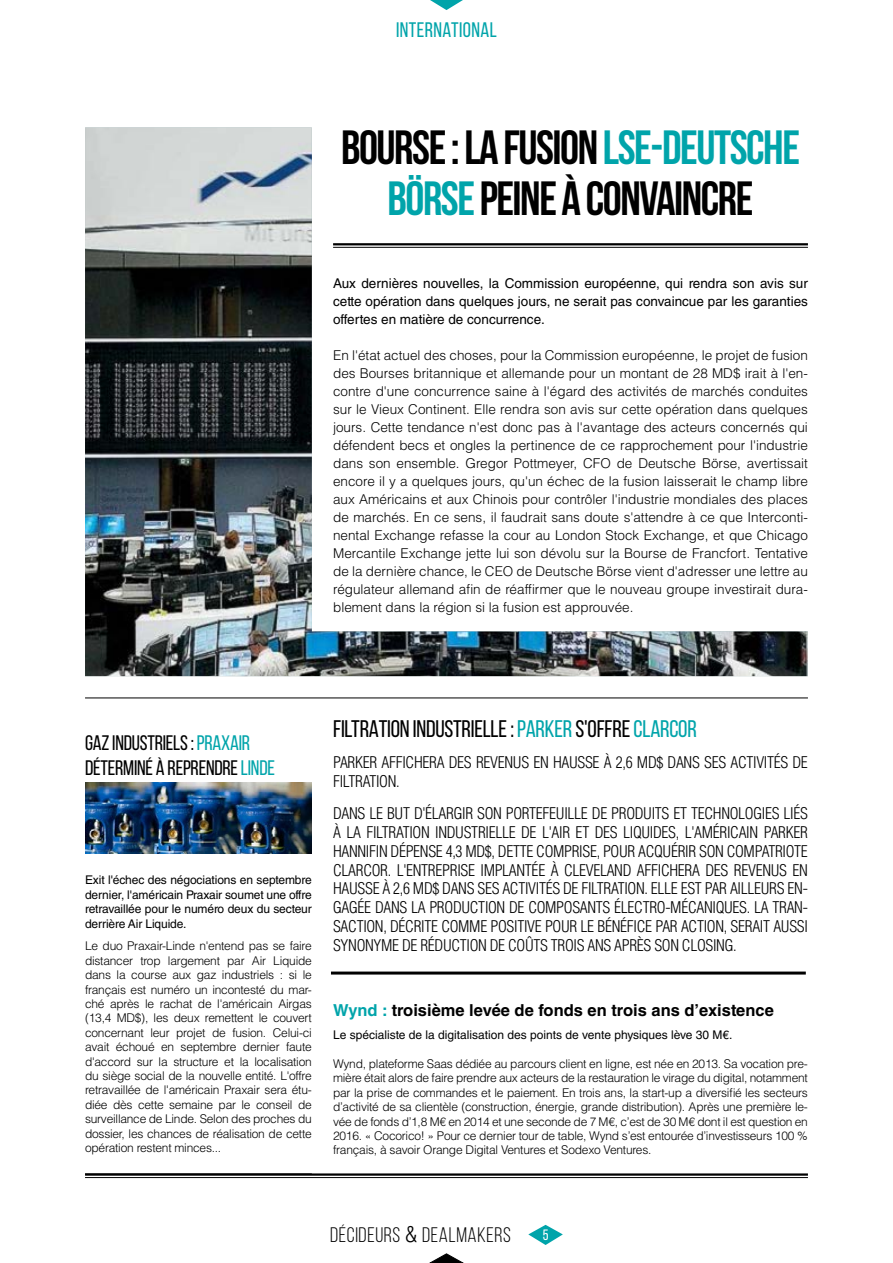
<style>
.page{position:relative;width:893px;height:1263px;background:#fff}
.page>*{position:absolute;margin:0;border:0;box-sizing:border-box;transform-origin:0 0}
.t1{font:700 48px/51px "Bebas Neue";letter-spacing:-.03em;color:#000;text-align:center}
.t2{font:24px "Bebas Neue";letter-spacing:-.01em;color:#000}
.t3{font:21px/25.2px "Bebas Neue";letter-spacing:-.01em;color:#000}
.t4{font:21px "Bebas Neue";letter-spacing:.03em;color:#000}
.t5{font:21px "Bebas Neue";letter-spacing:.02em;color:#00a4aa}
.t6{font:700 16.5px "Helvetica LT Std";color:#000}
.t7{font:300 condensed 15.75px/18.9px "Helvetica LT Std";letter-spacing:-.02em;color:#000}
.t8{font:15px "Bebas Neue";color:#fff}
.t9{font:300 13.5px/18px "Helvetica LT Std";color:#000;text-align:justify}
.t10{font:13.5px/18px "Helvetica LT Std";color:#000;text-align:justify}
.t11{font:300 12px/14.4px "Helvetica LT Std";letter-spacing:-.02em;color:#000;text-align:justify}
.t12{font:12px/14.4px "Helvetica LT Std";letter-spacing:-.01em;color:#000;text-align:justify}
.s1{color:#00a4aa}
.s2{font-family:"Helvetica LT Std";font-weight:300;font-stretch:condensed}
</style>
<div class="page">
<svg style="left:528px;top:1225px;width:35px;height:20px"></svg>
<svg style="left:429px;top:1253px;width:35px;height:10px"></svg>
<svg style="left:430px;top:0;width:33px;height:10px"></svg>
<hr style="left:85px;top:1173px;width:723px;height:3px;background:#000">
<hr style="left:85px;top:1177px;width:723px;height:1px;background:#000">
<hr style="left:85px;top:698px;width:723px;height:1px;background:#000">
<hr style="left:331px;top:971px;width:475px;height:3px;background:#000">
<img style="left:85px;top:782px;width:227px;height:71px">
<img style="left:85px;top:128px;width:723px;height:548px">
<h3 class="t5" style="left:396px;top:18px;width:102px">INTERNATIONAL</h3>
<h1 class="t1" style="left:341px;top:121px;width:460px">BOURSE : LA FUSION <span class="s1">LSE-DEUTSCHE<br>BÖRSE</span> PEINE À CONVAINCRE</h1>
<p class="t10" style="left:333px;top:274px;width:476px">Aux dernières nouvelles, la Commission européenne, qui rendra son avis sur cette opération dans quelques jours, ne serait pas convaincue par les garanties offertes en matière de concurrence.</p>
<p class="t9" style="left:333px;top:346px;width:476px">En l'état actuel des choses, pour la Commission européenne, le projet de fusion des Bourses britannique et allemande pour un montant de 28 MD$ irait à l'en&shy;contre d'une concurrence saine à l'égard des activités de marchés conduites sur le Vieux Continent. Elle rendra son avis sur cette opération dans quelques jours. Cette tendance n'est donc pas à l'avantage des acteurs concernés qui défendent becs et ongles la pertinence de ce rapprochement pour l'industrie dans son ensemble. Gregor Pottmeyer, CFO de Deutsche Börse, avertissait encore il y a quelques jours, qu'un échec de la fusion laisserait le champ libre aux Américains et aux Chinois pour contrôler l'industrie mondiales des places de marchés. En ce sens, il faudrait sans doute s'attendre à ce que Interconti&shy;nental Exchange refasse la cour au London Stock Exchange, et que Chicago Mercantile Exchange jette lui son dévolu sur la Bourse de Francfort. Tentative de la dernière chance, le CEO de Deutsche Börse vient d'adresser une lettre au régulateur allemand afin de réaffirmer que le nouveau groupe investirait dura&shy;blement dans la région si la fusion est approuvée.</p>
<h3 class="t3" style="left:85px;top:730px;width:191px">GAZ INDUSTRIELS : <span class="s1">PRAXAIR<br></span>DÉTERMINÉ À REPRENDRE <span class="s1">LINDE</span></h3>
<p class="t12" style="left:85px;top:873px;width:228px">Exit l'échec des négociations en septembre dernier, l'américain Praxair soumet une offre retravaillée pour le numéro deux du secteur derrière Air Liquide.</p>
<p class="t11" style="left:85px;top:939px;width:228px">Le duo Praxair-Linde n'entend pas se faire distancer trop largement par Air Liquide dans la course aux gaz industriels : si le français est numéro un incontesté du mar&shy;ché après le rachat de l'américain Airgas (13,4 MD$), les deux remettent le couvert concernant leur projet de fusion. Celui-ci avait échoué en septembre dernier faute d'accord sur la structure et la localisation du siège social de la nouvelle entité. L'offre retravaillée de l'américain Praxair sera étu&shy;diée dès cette semaine par le conseil de surveillance de Linde. Selon des proches du dossier, les chances de réalisation de cette opération restent minces...</p>
<h2 class="t2" style="left:333px;top:715px;width:365px">FILTRATION INDUSTRIELLE : <span class="s1">PARKER</span> S'OFFRE <span class="s1">CLARCOR</span></h2>
<h3 class="t7" style="left:333px;top:753px;width:476px">PARKER AFFICHERA DES REVENUS EN HAUSSE À 2,6 MD$ DANS SES ACTIVITÉS DE<br>FILTRATION.</h3>
<p class="t7" style="left:333px;top:803px;width:476px;text-align:justify">DANS LE BUT D'ÉLARGIR SON PORTEFEUILLE DE PRODUITS ET TECHNOLOGIES LIÉS À LA FILTRATION INDUSTRIELLE DE L'AIR ET DES LIQUIDES, L'AMÉRICAIN PARKER HANNIFIN DÉPENSE 4,3 MD$, DETTE COMPRISE, POUR ACQUÉRIR SON COMPATRIOTE CLARCOR. L'ENTREPRISE IMPLANTÉE À CLEVELAND AFFICHERA DES REVENUS EN HAUSSE À 2,6 MD$ DANS SES ACTIVITÉS DE FILTRATION. ELLE EST PAR AILLEURS EN-GAGÉE DANS LA PRODUCTION DE COMPOSANTS ÉLECTRO-MÉCANIQUES. LA TRAN-SACTION, DÉCRITE COMME POSITIVE POUR LE BÉNÉFICE PAR ACTION, SERAIT AUSSI SYNONYME DE RÉDUCTION DE COÛTS TROIS ANS APRÈS SON CLOSING.</p>
<h3 class="t6" style="left:333px;top:1000px;width:442px"><span class="s1">Wynd :</span> troisième levée de fonds en trois ans d’existence</h3>
<p class="t12" style="left:333px;top:1028px;width:401px">Le spécialiste de la digitalisation des points de vente physiques lève 30 M€.</p>
<p class="t11" style="left:333px;top:1056px;width:476px">Wynd, plateforme Saas dédiée au parcours client en ligne, est née en 2013. Sa vocation pre&shy;mière était alors de faire prendre aux acteurs de la restauration le virage du digital, notamment par la prise de commandes et le paiement. En trois ans, la start-up a diversifié les secteurs d’activité de sa clientèle (construction, énergie, grande distribution). Après une première le&shy;vée de fonds d’1,8 M€ en 2014 et une seconde de 7 M€, c’est de 30 M€ dont il est question en 2016. « Cocorico! » Pour ce dernier tour de table, Wynd s’est entourée d’investisseurs 100 % français, à savoir Orange Digital Ventures et Sodexo Ventures.</p>
<h3 class="t4" style="left:330px;top:1224px;width:182px">DÉCIDEURS <span class="s2">&amp;</span> DEALMAKERS</h3>
<p class="t8" style="left:543px;top:1227px;width:7px">5</p>
</div>
